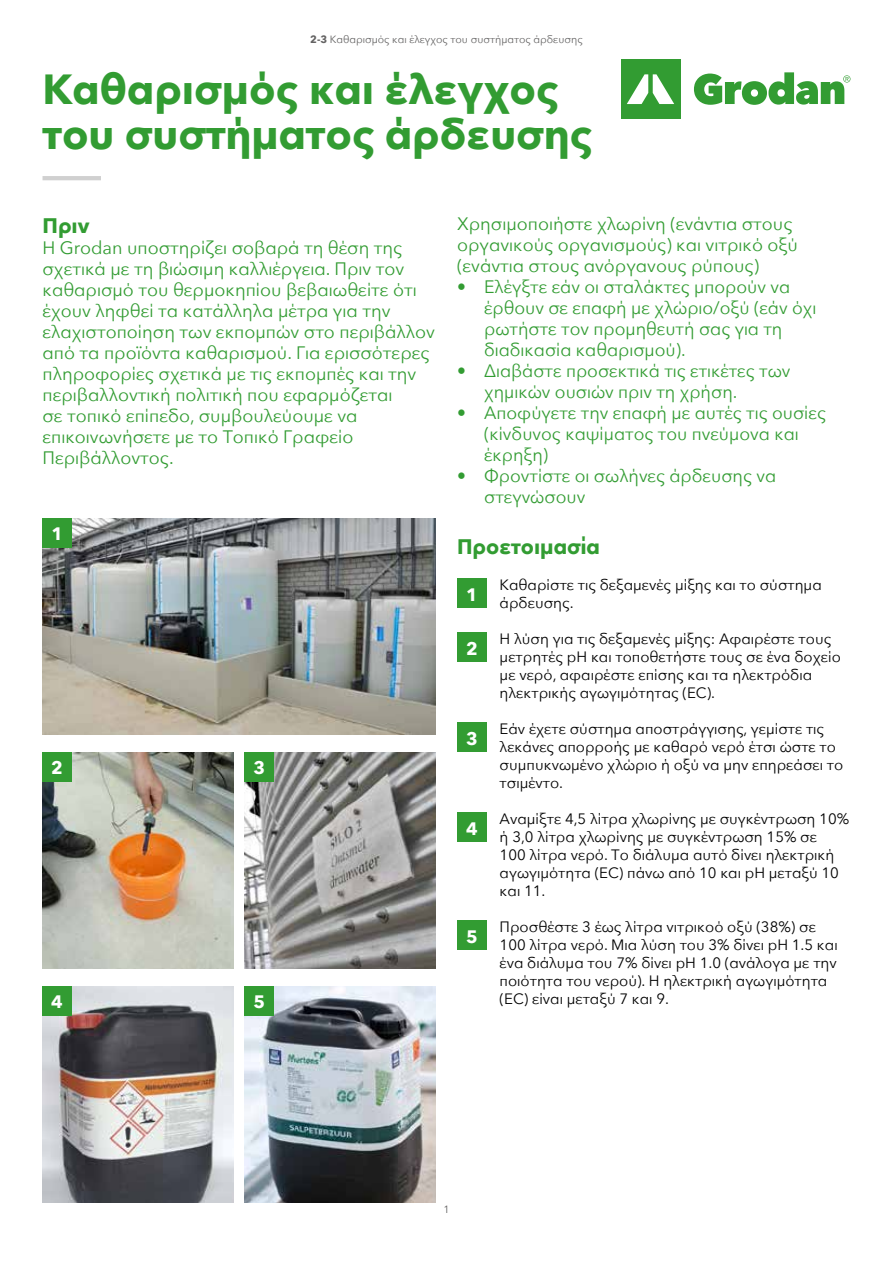
<style>
.page{position:relative;width:893px;height:1263px;background:#fff}
.page>*{position:absolute;margin:0;border:0;box-sizing:border-box;transform-origin:0 0}
.t1{font:700 42px/45px "Avenir Next";color:#329c32}
.t2{font:700 21px "Avenir Next";color:#329c32}
.t3{font:18px/21px "Avenir Next";color:#329c32}
.t4{font:700 18px "Avenir Next";color:#fff}
.t5{font:15px/18px "Avenir Next";color:#000}
.t6{font:10.5px "Avenir Next";color:#646363}
.s1{font-weight:700}
</style>
<div class="page">
<div style="left:621px;top:60px;width:59px;height:59px;background:#329c32"></div>
<svg style="left:627px;top:74px;width:47px;height:30px"></svg>
<svg style="left:694px;top:72px;width:156px;height:33px"></svg>
<hr style="left:43px;top:176px;width:58px;height:4px;background:#d0d0d0">
<div style="left:457px;top:578px;width:30px;height:30px;background:#329c32"></div>
<div style="left:457px;top:632px;width:30px;height:30px;background:#329c32"></div>
<div style="left:457px;top:722px;width:30px;height:30px;background:#329c32"></div>
<div style="left:457px;top:812px;width:30px;height:30px;background:#329c32"></div>
<div style="left:457px;top:920px;width:30px;height:30px;background:#329c32"></div>
<img style="left:43px;top:752px;width:191px;height:216px">
<img style="left:43px;top:986px;width:191px;height:216px">
<img style="left:244px;top:752px;width:192px;height:216px">
<img style="left:244px;top:986px;width:192px;height:216px">
<img style="left:43px;top:518px;width:393px;height:216px">
<div style="left:42px;top:752px;width:30px;height:30px;background:#329c32"></div>
<div style="left:42px;top:986px;width:30px;height:30px;background:#329c32"></div>
<div style="left:43px;top:518px;width:29px;height:30px;background:#329c32"></div>
<div style="left:244px;top:752px;width:30px;height:30px;background:#329c32"></div>
<div style="left:244px;top:986px;width:30px;height:30px;background:#329c32"></div>
<p class="t6" style="left:310px;top:30px;width:274px"><span class="s1">2-3</span> Καθαρισμός και έλεγχος του συστήματος άρδευσης</p>
<h1 class="t1" style="left:43px;top:66px;width:551px">Καθαρισμός και έλεγχος του συστήματος άρδευσης</h1>
<p class="t2" style="left:43px;top:207px;width:49px">Πριν</p>
<p class="t3" style="left:43px;top:237px;width:394px">Η Grodan υποστηρίζει σοβαρά τη θέση της σχετικά με τη βιώσιμη καλλιέργεια. Πριν τον καθαρισμό του θερμοκηπίου βεβαιωθείτε ότι έχουν ληφθεί τα κατάλληλα μέτρα για την ελαχιστοποίηση των εκπομπών στο περιβάλλον από τα προϊόντα καθαρισμού. Για ερισσότερες πληροφορίες σχετικά με τις εκπομπές και την περιβαλλοντική πολιτική που εφαρμόζεται<br>σε τοπικό επίπεδο, συμβουλεύουμε να επικοινωνήσετε με το Τοπικό Γραφείο Περιβάλλοντος.</p>
<p class="t4" style="left:52px;top:518px;width:13px">1</p>
<p class="t4" style="left:51px;top:752px;width:13px">2</p>
<p class="t4" style="left:51px;top:986px;width:13px">4</p>
<p class="t4" style="left:254px;top:752px;width:13px">3</p>
<p class="t4" style="left:254px;top:986px;width:13px">5</p>
<p class="t3" style="left:457px;top:213px;width:342px">Χρησιμοποιήστε χλωρίνη (ενάντια στους οργανικούς οργανισμούς) και νιτρικό οξύ (ενάντια στους ανόργανους ρύπους)</p>
<p class="t3" style="left:484px;top:276px;width:334px;text-indent:-27px">• Ελέγξτε εάν οι σταλάκτες μπορούν να έρθουν σε επαφή με χλώριο/οξύ (εάν όχι ρωτήστε τον προμηθευτή σας για τη διαδικασία καθαρισμού).</p>
<p class="t3" style="left:484px;top:360px;width:308px;text-indent:-27px">• Διαβάστε προσεκτικά τις ετικέτες των χημικών ουσιών πριν τη χρήση.</p>
<p class="t3" style="left:484px;top:402px;width:343px;text-indent:-27px">• Αποφύγετε την επαφή με αυτές τις ουσίες (κίνδυνος καψίματος του πνεύμονα και έκρηξη)</p>
<p class="t3" style="left:484px;top:465px;width:293px;text-indent:-27px">• Φροντίστε οι σωλήνες άρδευσης να στεγνώσουν</p>
<p class="t2" style="left:457px;top:528px;width:144px">Προετοιμασία</p>
<p class="t5" style="left:500px;top:575px;width:324px">Καθαρίστε τις δεξαμενές μίξης και το σύστημα άρδευσης.</p>
<p class="t5" style="left:500px;top:629px;width:343px">Η λύση για τις δεξαμενές μίξης: Αφαιρέστε τους μετρητές pH και τοποθετήστε τους σε ένα δοχείο με νερό, αφαιρέστε επίσης και τα ηλεκτρόδια ηλεκτρικής αγωγιμότητας (EC).</p>
<p class="t5" style="left:500px;top:719px;width:345px">Εάν έχετε σύστημα αποστράγγισης, γεμίστε τις λεκάνες απορροής με καθαρό νερό έτσι ώστε το συμπυκνωμένο χλώριο ή οξύ να μην επηρεάσει το τσιμέντο.</p>
<p class="t5" style="left:500px;top:809px;width:351px">Αναμίξτε 4,5 λίτρα χλωρίνης με συγκέντρωση 10% ή 3,0 λίτρα χλωρίνης με συγκέντρωση 15% σε<br>100 λίτρα νερό. Το διάλυμα αυτό δίνει ηλεκτρική αγωγιμότητα (EC) πάνω από 10 και pH μεταξύ 10 και 11.</p>
<p class="t5" style="left:500px;top:917px;width:339px">Προσθέστε 3 έως λίτρα νιτρικοό οξύ (38%) σε 100 λίτρα νερό. Μια λύση του 3% δίνει pH 1.5 και ένα διάλυμα του 7% δίνει pH 1.0 (ανάλογα με την ποιότητα του νερού). Η ηλεκτρική αγωγιμότητα (ΕC) είναι μεταξύ 7 και 9.</p>
<p class="t4" style="left:466px;top:579px;width:13px">1</p>
<p class="t4" style="left:466px;top:633px;width:13px">2</p>
<p class="t4" style="left:466px;top:723px;width:13px">3</p>
<p class="t4" style="left:466px;top:813px;width:13px">4</p>
<p class="t4" style="left:466px;top:921px;width:13px">5</p>
<p class="t6" style="left:443px;top:1200px;width:8px">1</p>
</div>
